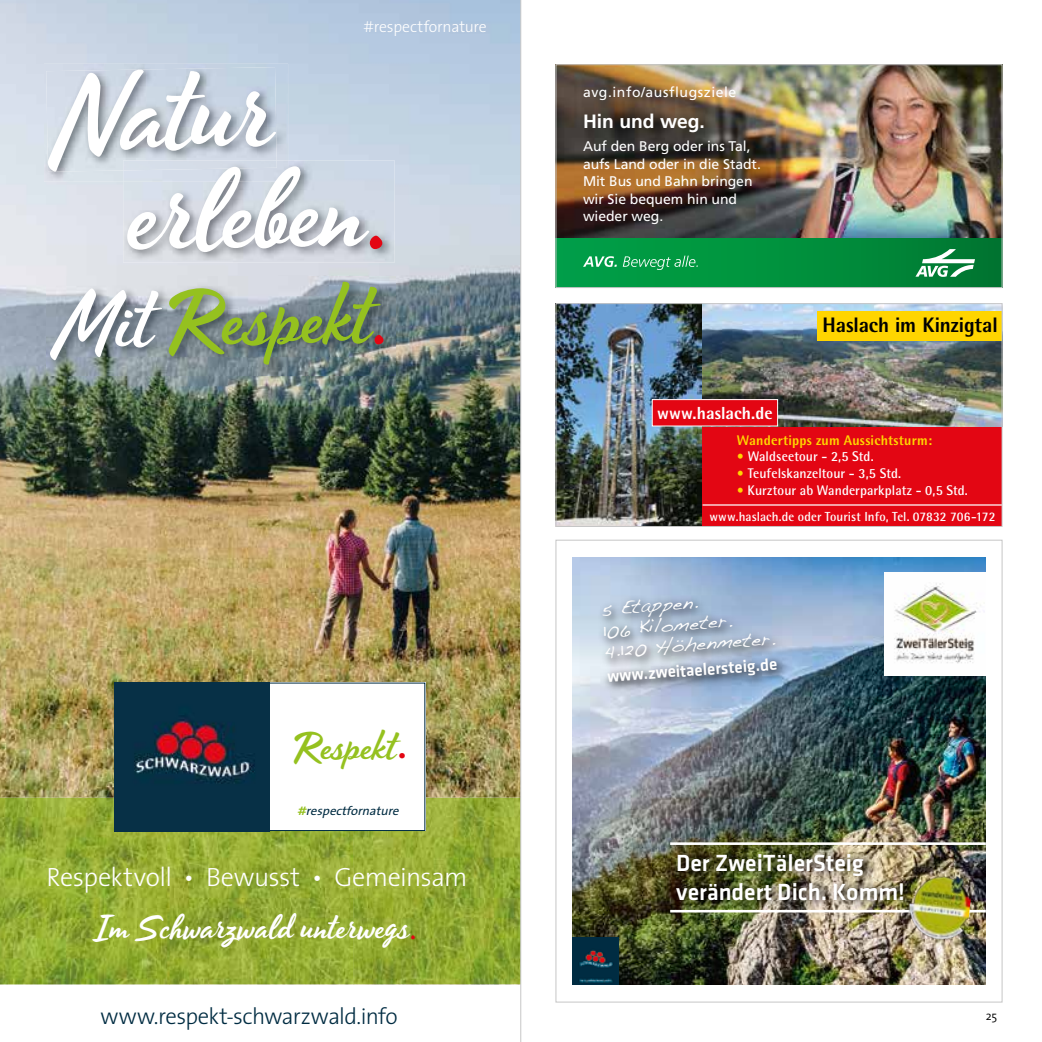
<style>
.page{position:relative;width:1042px;height:1042px;background:#fff}
.page>*{position:absolute;margin:0;border:0;box-sizing:border-box;transform-origin:0 0}
.t1{font:123.73px/100.5px "Timeout";color:#fff}
.t2{font:88.38px "Timeout";color:#95c11f}
.t3{font:42.88px "Timeout";color:#95c11f}
.t4{font:37.1px "Timeout";letter-spacing:.01em;color:#fff}
.t5{font:32.9px "The Sans 7 Bold Plain";color:#e30613}
.t6{font:300 26.43px "The Sans 3";letter-spacing:-.015em;color:#fff}
.t7{font:500 24.32px/29.1px "Klavika Basic";color:#fff}
.t8{font:300 22.93px "The Sans 3";letter-spacing:-.025em;color:#002c42}
.t9{font:800 21px "Rotis Semi Sans";letter-spacing:-.005em;color:#000}
.t10{font:700 19.25px "Frutiger LT Std";color:#fff}
.t11{font:800 17.5px "Rotis Semi Sans";letter-spacing:.005em;color:#fff}
.t12{font:17.32px/20.8px "Dakota";color:#fff}
.t13{font:500 17.32px "Klavika Basic";color:#fff}
.t14{font:300 15.92px "The Sans 3";letter-spacing:-.01em;color:#fff}
.t15{font:14px/17.5px "Frutiger LT Std";letter-spacing:-.005em;color:#fff}
.t16{font:700 14px "Rotis Semi Sans";letter-spacing:.01em;color:#fff;scale:.95 1}
.t17{font:800 14px "Rotis Semi Sans";letter-spacing:.015em;color:#ffd500}
.t18{font:14px "Frutiger LT Std";letter-spacing:.04em;color:#fff}
.t19{font:700 13.12px "Rotis Semi Sans";letter-spacing:.005em;color:#fff;scale:.96 1}
.t20{font:italic 12.42px "The Sans";color:#002c42}
.t21{font:300 12.25px "The Sans 4";color:#000}
.s1{color:#e30613}
.s2{color:#fff}
.s3{font-family:"The Sans 7 Bold Plain";color:#95c11f}
.s4{color:#ffd500}
</style>
<div class="page">
<img style="left:572px;top:557px;width:414px;height:428px">
<img style="left:884px;top:572px;width:102px;height:103px">
<img style="left:572px;top:937px;width:47px;height:48px">
<hr style="left:670px;top:842px;width:316px;height:3px;background:#fff">
<hr style="left:670px;top:910px;width:316px;height:2px;background:#fff">
<img style="left:673px;top:846px;width:244px;height:64px">
<img style="left:905px;top:870px;width:68px;height:79px">
<svg style="left:603px;top:653px;width:185px;height:41px;background:#91a3bb"></svg>
<svg style="left:598px;top:595px;width:189px;height:76px;background:#a6b6c9"></svg>
<img style="left:558px;top:66px;width:442px;height:172px">
<div style="left:556px;top:238px;width:446px;height:49px;background:linear-gradient(to right,#00a448,#007931)"></div>
<svg style="left:915px;top:249px;width:60px;height:28px"></svg>
<svg style="left:583px;top:256px;width:115px;height:14px;background:#35af6a"></svg>
<div style="left:556px;top:64px;width:446px;height:224px;border:1px solid #c6c6c6"></div>
<div style="left:702px;top:304px;width:300px;height:222px;background:#e30613"></div>
<img style="left:702px;top:305px;width:298px;height:121px">
<img style="left:558px;top:305px;width:143px;height:220px">
<div style="left:818px;top:311px;width:184px;height:30px;background:#ffd500"></div>
<hr style="left:702px;top:504px;width:300px;height:1px;background:#fff">
<div style="left:652px;top:400px;width:125px;height:26px;background:#e30613"></div>
<div style="left:652px;top:399px;width:126px;height:27px;border:1px solid #fff"></div>
<div style="left:556px;top:303px;width:446px;height:224px;border:1px solid #c6c6c6"></div>
<img style="left:0;top:0;width:521px;height:1042px">
<svg style="left:677px;top:640px;width:6px;height:2px"></svg>
<p class="t14" style="left:363px;top:14px;width:125px">#respectfornature</p>
<h1 class="t1" style="left:126px;top:74px;width:269px;text-indent:-75px;rotate:-1deg">Natur erleben<span class="s1">.</span></h1>
<h2 class="t2" style="left:54px;top:268px;width:339px;rotate:-1deg"><span class="s2">Mit</span> Respekt<span class="s1">.</span></h2>
<h3 class="t3" style="left:293px;top:720px;width:104px">Respekt</h3>
<p class="t20" style="left:297px;top:803px;width:106px"><span class="s3">#</span>respectfornature</p>
<h3 class="t5" style="left:398px;top:719px;width:10px">.</h3>
<h3 class="t6" style="left:47px;top:855px;width:422px">Respektvoll • Bewusst • Gemeinsam</h3>
<h3 class="t4" style="left:94px;top:905px;width:326px">Im Schwarzwald unterwegs<span class="s1">.</span></h3>
<h3 class="t8" style="left:101px;top:997px;width:299px">www.respekt-schwarzwald.info</h3>
<p class="t18" style="left:583px;top:84px;width:155px">avg.info/ausflugsziele</p>
<h3 class="t10" style="left:583px;top:110px;width:123px">Hin und weg.</h3>
<p class="t15" style="left:583px;top:138px;width:179px">Auf den Berg oder ins Tal, aufs Land oder in die Stadt.<br>Mit Bus und Bahn bringen wir Sie bequem hin und wieder weg.</p>
<p class="t11" style="left:657px;top:401px;width:117px">www.haslach.de</p>
<h3 class="t9" style="left:822px;top:311px;width:177px">Haslach im Kinzigtal</h3>
<p class="t17" style="left:737px;top:431px;width:197px">Wandertipps zum Aussichtsturm:</p>
<p class="t16" style="left:737px;top:448px;width:145px"><span class="s4">•</span> Waldseetour - 2,5 Std.</p>
<p class="t16" style="left:737px;top:465px;width:174px"><span class="s4">•</span> Teufelskanzeltour - 3,5 Std.</p>
<p class="t16" style="left:737px;top:481px;width:245px"><span class="s4">•</span> Kurztour ab Wanderparkplatz - 0,5 Std.</p>
<p class="t19" style="left:709px;top:508px;width:299px">www.haslach.de oder Tourist Info, Tel. 07832 706-172</p>
<p class="t12" style="left:600px;top:600px;width:173px;rotate:-4deg">5 Etappen.<br>106 Kilometer.<br>4.120 Hohenmeter.</p>
<p class="t13" style="left:606px;top:664px;width:172px;rotate:-4deg">www.zweitaelersteig.de</p>
<h3 class="t7" style="left:676px;top:848px;width:230px">Der ZweiTälerSteig verändert Dich. Komm!</h3>
<p class="t21" style="left:985px;top:1006px;width:13px">25</p>
</div>
